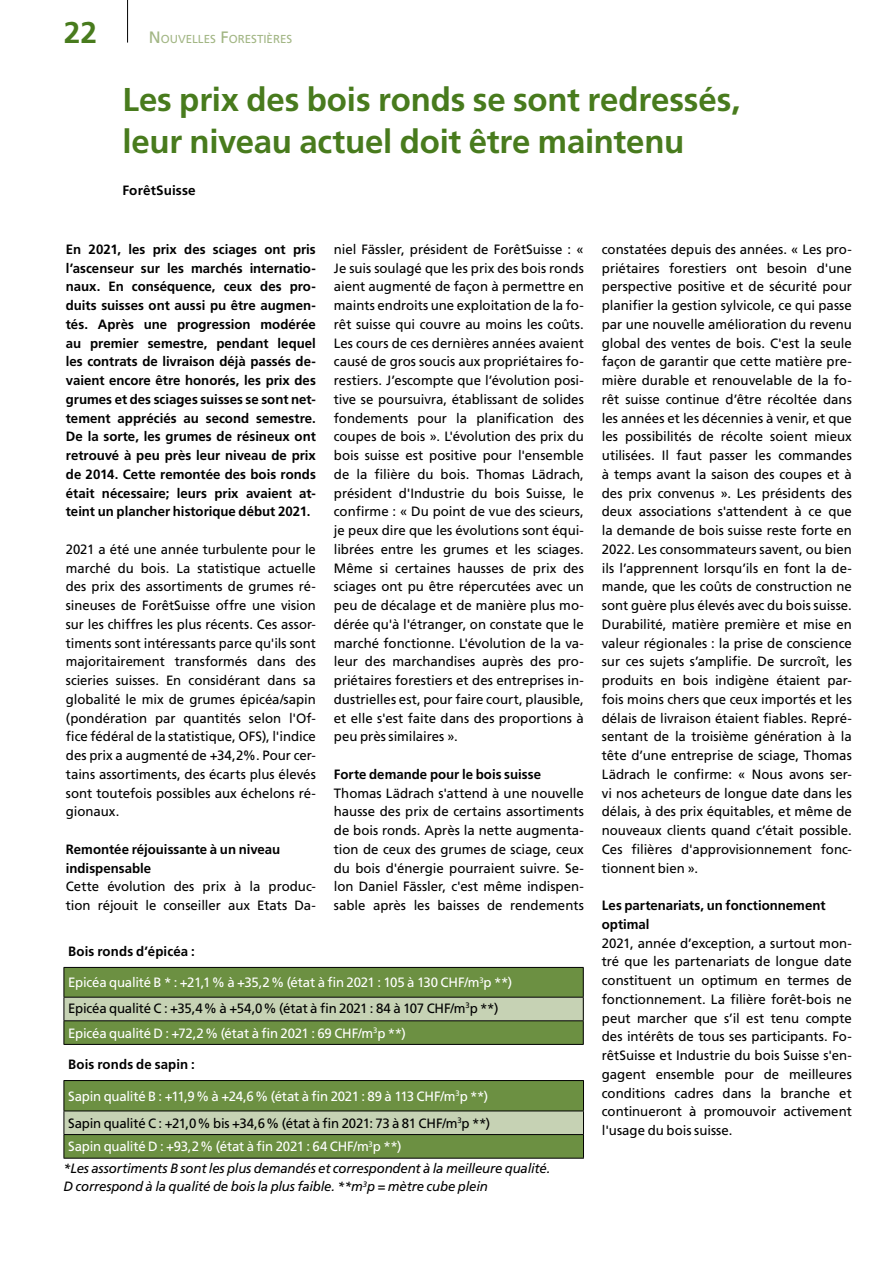
<style>
.page{position:relative;width:893px;height:1263px;background:#fff}
.page>*{position:absolute;margin:0;border:0;box-sizing:border-box;transform-origin:0 0}
.t1{font:700 33px/42px "Frutiger LT Std";letter-spacing:-.005em;color:#487b1d}
.t2{font:700 30px "Frutiger LT Std";color:#487b1d}
.t3{font:13.5px/18.8px "Frutiger LT Std";letter-spacing:-.005em;color:#000;text-align:justify}
.t4{font:700 13.5px/18.8px "Frutiger LT Std";color:#000}
.t5{font:italic 13.5px/21.3px "Frutiger LT Std";letter-spacing:-.015em;color:#000}
.t6{font:13.5px/25.2px "Frutiger LT Std";letter-spacing:-.015em;color:#fff}
.t7{font:11.55px "Frutiger LT Std";color:#a2b684}
.s1{font-size:16.5px}
.s2{color:#000}
.s3{color:#fff}
.s4{font-style:normal;color:#fff}
</style>
<div class="page">
<hr style="left:127px;top:0;width:1px;height:43px;background:#000">
<svg style="left:64px;top:967px;width:520px;height:77px;background:#819c60"></svg>
<hr style="left:64px;top:1044px;width:520px;height:1px;background:#000">
<svg style="left:64px;top:1080px;width:520px;height:78px;background:#809b5f"></svg>
<hr style="left:64px;top:1158px;width:520px;height:1px;background:#000">
<h2 class="t2" style="left:64px;top:14px;width:35px">22</h2>
<p class="t7" style="left:149px;top:32px;width:145px"><span class="s1">N</span>OUVELLES <span class="s1">F</span>ORESTIÈRES</p>
<h1 class="t1" style="left:122px;top:78px;width:620px">Les prix des bois ronds se sont redressés, leur niveau actuel doit être maintenu</h1>
<p class="t4" style="left:122px;top:181px;width:75px">ForêtSuisse</p>
<p class="t4" style="left:66px;top:240px;width:251px;text-align:justify">En 2021, les prix des sciages ont pris l’ascenseur sur les marchés internatio&shy;naux. En conséquence, ceux des pro&shy;duits suisses ont aussi pu être augmen&shy;tés. Après une progression modérée au premier semestre, pendant lequel les contrats de livraison déjà passés de&shy;vaient encore être honorés, les prix des grumes et des sciages suisses se sont net&shy;tement appréciés au second semestre.<br>De la sorte, les grumes de résineux ont retrouvé à peu près leur niveau de prix de 2014. Cette remontée des bois ronds était nécessaire; leurs prix avaient at&shy;teint un plancher historique début 2021.</p>
<p class="t3" style="left:66px;top:540px;width:251px">2021 a été une année turbulente pour le marché du bois. La statistique actuelle des prix des assortiments de grumes ré&shy;sineuses de ForêtSuisse offre une vision sur les chiffres les plus récents. Ces assor&shy;timents sont intéressants parce qu'ils sont majoritairement transformés dans des scieries suisses. En considérant dans sa globalité le mix de grumes épicéa/sapin (pondération par quantités selon l'Of&shy;fice fédéral de la statistique, OFS), l'indice des prix a augmenté de +34,2%. Pour cer&shy;tains assortiments, des écarts plus élevés sont toutefois possibles aux échelons ré&shy;gionaux.</p>
<p class="t4" style="left:66px;top:840px;width:216px">Remontée réjouissante à un niveau indispensable</p>
<p class="t3" style="left:66px;top:877px;width:251px">Cette évolution des prix à la produc&shy;tion réjouit le conseiller aux Etats Da-</p>
<p class="t3" style="left:334px;top:240px;width:251px">niel Fässler, président de ForêtSuisse : « Je suis soulagé que les prix des bois ronds aient augmenté de façon à permettre en maints endroits une exploitation de la fo&shy;rêt suisse qui couvre au moins les coûts.<br>Les cours de ces dernières années avaient causé de gros soucis aux propriétaires fo&shy;restiers. J’escompte que l’évolution posi&shy;tive se poursuivra, établissant de solides fondements pour la planification des coupes de bois ». L'évolution des prix du bois suisse est positive pour l'ensemble de la filière du bois. Thomas Lädrach, président d'Industrie du bois Suisse, le confirme : « Du point de vue des scieurs, je peux dire que les évolutions sont équi&shy;librées entre les grumes et les sciages.<br>Même si certaines hausses de prix des sciages ont pu être répercutées avec un peu de décalage et de manière plus mo&shy;dérée qu'à l'étranger, on constate que le marché fonctionne. L'évolution de la va&shy;leur des marchandises auprès des pro&shy;priétaires forestiers et des entreprises in&shy;dustrielles est, pour faire court, plausible, et elle s'est faite dans des proportions à peu près similaires ».</p>
<p class="t4" style="left:334px;top:765px;width:209px">Forte demande pour le bois suisse</p>
<p class="t3" style="left:334px;top:784px;width:251px">Thomas Lädrach s'attend à une nouvelle hausse des prix de certains assortiments de bois ronds. Après la nette augmenta&shy;tion de ceux des grumes de sciage, ceux du bois d'énergie pourraient suivre. Se&shy;lon Daniel Fässler, c'est même indispen&shy;sable après les baisses de rendements</p>
<p class="t4" style="left:68px;top:942px;width:128px">Bois ronds d’épicéa :</p>
<p class="t6" style="left:68px;top:970px;width:446px">Epicéa qualité B * : +21,1% à +35,2% (état à fin 2021 : 105 à 130 CHF/m<sup>3</sup>p **)<br><span class="s2">Epicéa qualité C : +35,4% à +54,0% (état à fin 2021 : 84 à 107 CHF/m</span><sup>3</sup><span class="s2">p **)<br></span>Epicéa qualité D : +72,2% (état à fin 2021 : 69 CHF/m<sup>3</sup>p **)</p>
<p class="t4" style="left:68px;top:1055px;width:128px">Bois ronds de sapin :</p>
<p class="t3" style="left:68px;top:1083px;width:424px;line-height:27px"><span class="s3">Sapin qualité B : +11,9% à +24,6% (état à fin 2021 : 89 à 113 CHF/m</span><sup>3</sup><span class="s3">p **)<br></span>Sapin qualité C : +21,0% bis +34,6% (état à fin 2021: 73 à 81 CHF/m<sup>3</sup>p **)</p>
<p class="t5" style="left:64px;top:1136px;width:488px;text-indent:5px"><span class="s4">Sapin qualité D : +93,2% (état à fin 2021 : 64 CHF/m</span><sup>3</sup><span class="s4">p **)<br></span>*Les assortiments B sont les plus demandés et correspondent à la meilleure qualité.</p>
<p class="t5" style="left:64px;top:1176px;width:426px">D correspond à la qualité de bois la plus faible. **m<sup>3</sup>p = mètre cube plein</p>
<p class="t3" style="left:602px;top:240px;width:252px">constatées depuis des années. « Les pro&shy;priétaires forestiers ont besoin d'une perspective positive et de sécurité pour planifier la gestion sylvicole, ce qui passe par une nouvelle amélioration du revenu global des ventes de bois. C'est la seule façon de garantir que cette matière pre&shy;mière durable et renouvelable de la fo&shy;rêt suisse continue d’être récoltée dans les années et les décennies à venir, et que les possibilités de récolte soient mieux utilisées. Il faut passer les commandes à temps avant la saison des coupes et à des prix convenus ». Les présidents des deux associations s'attendent à ce que la demande de bois suisse reste forte en 2022. Les consommateurs savent, ou bien ils l’apprennent lorsqu’ils en font la de&shy;mande, que les coûts de construction ne sont guère plus élevés avec du bois suisse.<br>Durabilité, matière première et mise en valeur régionales : la prise de conscience sur ces sujets s’amplifie. De surcroît, les produits en bois indigène étaient par&shy;fois moins chers que ceux importés et les délais de livraison étaient fiables. Repré&shy;sentant de la troisième génération à la tête d’une entreprise de sciage, Thomas Lädrach le confirme: « Nous avons ser&shy;vi nos acheteurs de longue date dans les délais, à des prix équitables, et même de nouveaux clients quand c’était possible.<br>Ces filières d'approvisionnement fonc&shy;tionnent bien ».</p>
<p class="t4" style="left:602px;top:896px;width:225px">Les partenariats, un fonctionnement optimal</p>
<p class="t3" style="left:602px;top:934px;width:251px">2021, année d’exception, a surtout mon&shy;tré que les partenariats de longue date constituent un optimum en termes de fonctionnement. La filière forêt-bois ne peut marcher que s’il est tenu compte des intérêts de tous ses participants. Fo&shy;rêtSuisse et Industrie du bois Suisse s'en&shy;gagent ensemble pour de meilleures conditions cadres dans la branche et continueront à promouvoir activement l'usage du bois suisse.</p>
</div>
